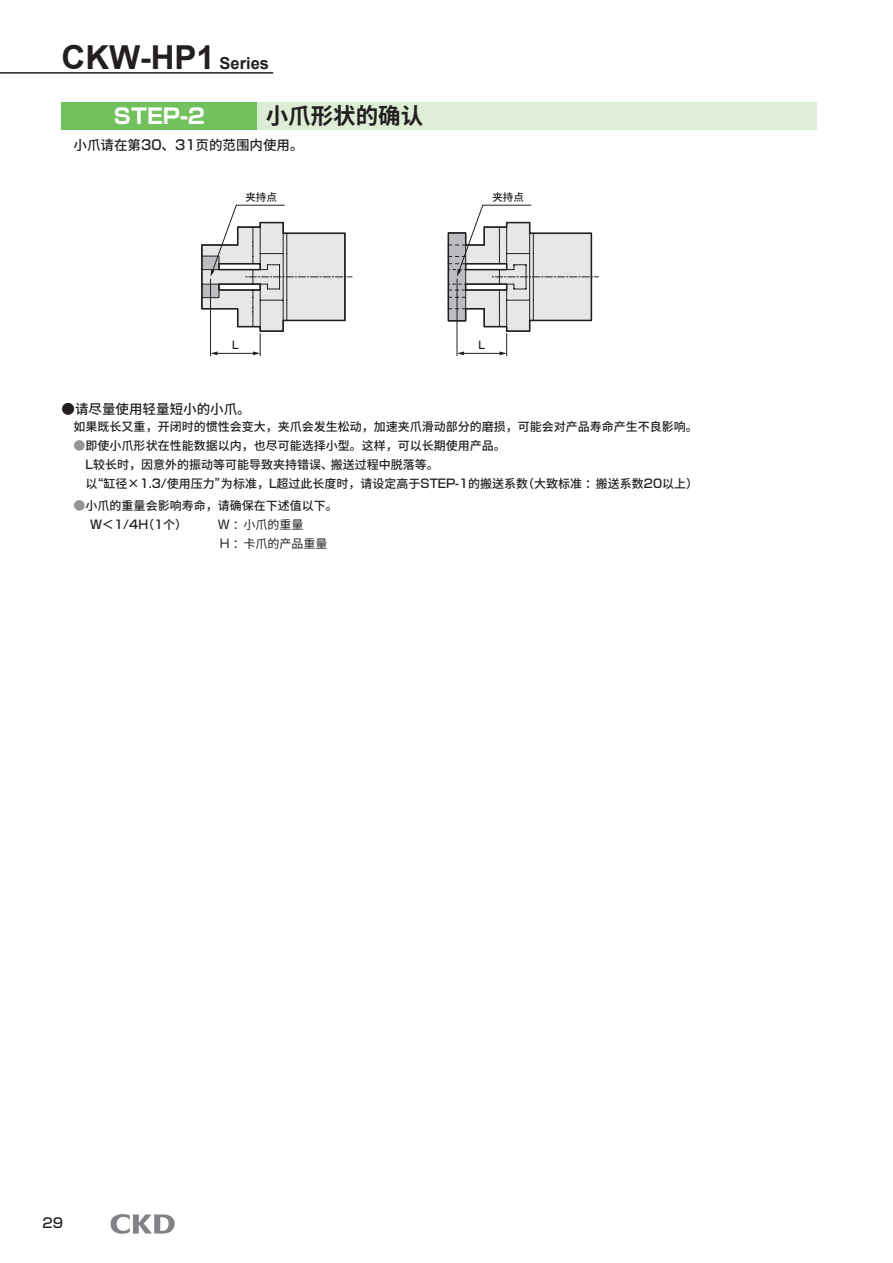
<style>
.page{position:relative;width:893px;height:1263px;background:#fff}
.page>*{position:absolute;margin:0;border:0;box-sizing:border-box;transform-origin:0 0}
.t1{font:700 33px "Arial";color:#231f20}
.t2{font:700 22.5px "Source Han Sans CN";color:#231f20}
.t3{font:700 21px "Shin Go Pro";color:#fff}
.t4{font:500 13.5px "Source Han Sans CN";color:#231f20}
.t5{font:500 13.5px "Shin Go Pro";color:#231f20}
.t6{font:500 12px "Source Han Sans CN";color:#231f20}
.t7{font:12px/19.2px "Source Han Sans CN";color:#231f20}
.t8{font:500 12px "Shin Go Pro";color:#231f20}
.t9{font:500 10.5px "Source Han Sans CN";color:#231f20}
.t10{font:500 10.5px "Shin Go Pro";color:#231f20}
.s1{font-size:16.5px}
.s2{font-family:"Shin Go Pro"}
.s3{font-family:"Shin Go Pro";color:#939598}
.s4{font-family:"Source Han Sans CN"}
</style>
<div class="page">
<hr style="left:0;top:72px;width:273px;height:2px;background:#231f20">
<div style="left:62px;top:102px;width:754px;height:28px;background:#ddedd6"></div>
<div style="left:62px;top:102px;width:195px;height:28px;background:#71c15c"></div>
<svg style="left:201px;top:205px;width:151px;height:151px"></svg>
<hr style="left:236px;top:205px;width:48px;height:1px;background:#231f20">
<svg style="left:447px;top:205px;width:152px;height:151px"></svg>
<hr style="left:483px;top:205px;width:48px;height:1px;background:#231f20">
<svg style="left:111px;top:1214px;width:64px;height:20px"></svg>
<h1 class="t1" style="left:62px;top:34px;width:209px">CKW-HP1 <span class="s1">Series</span></h1>
<h3 class="t3" style="left:114px;top:99px;width:92px">STEP-2</h3>
<h2 class="t2" style="left:266px;top:103px;width:159px">小爪形状的确认</h2>
<p class="t4" style="left:74px;top:138px;width:231px">小爪请在第<span class="s2">30</span>、<span class="s2">31</span>页的范围内使用。</p>
<p class="t9" style="left:245px;top:191px;width:33px">夹持点</p>
<p class="t9" style="left:492px;top:191px;width:33px">夹持点</p>
<p class="t10" style="left:232px;top:337px;width:8px">L</p>
<p class="t10" style="left:478px;top:337px;width:8px">L</p>
<p class="t4" style="left:62px;top:402px;width:191px"><span class="s2">●</span>请尽量使用轻量短小的小爪。</p>
<p class="t6" style="left:74px;top:420px;width:626px">如果既长又重，开闭时的惯性会变大，夹爪会发生松动，加速夹爪滑动部分的磨损，可能会对产品寿命产生不良影响。</p>
<p class="t6" style="left:74px;top:439px;width:434px"><span class="s3">●</span> 即使小爪形状在性能数据以内，也尽可能选择小型。这样，可以长期使用产品。</p>
<p class="t6" style="left:86px;top:458px;width:355px"><span class="s2">L</span>较长时，因意外的振动等可能导致夹持错误、搬送过程中脱落等。</p>
<p class="t6" style="left:74px;top:477px;width:626px">　以“缸径<span class="s2">×1.3/</span>使用压力”为标准，<span class="s2">L</span>超过此长度时，请设定高于<span class="s2">STEP-1</span>的搬送系数（大致标准：搬送系数<span class="s2">20</span>以上）</p>
<p class="t6" style="left:74px;top:498px;width:265px"><span class="s3">●</span>小爪的重量会影响寿命，请确保在下述值以下。</p>
<p class="t8" style="left:90px;top:514px;width:99px">W＜1/4H<span class="s4">（</span>1<span class="s4">个）</span></p>
<p class="t7" style="left:218px;top:515px;width:111px"><span class="s2">W</span> ：小爪的重量<br><span class="s2">H</span> ：卡爪的产品重量</p>
<p class="t5" style="left:43px;top:1212px;width:22px">29</p>
</div>
